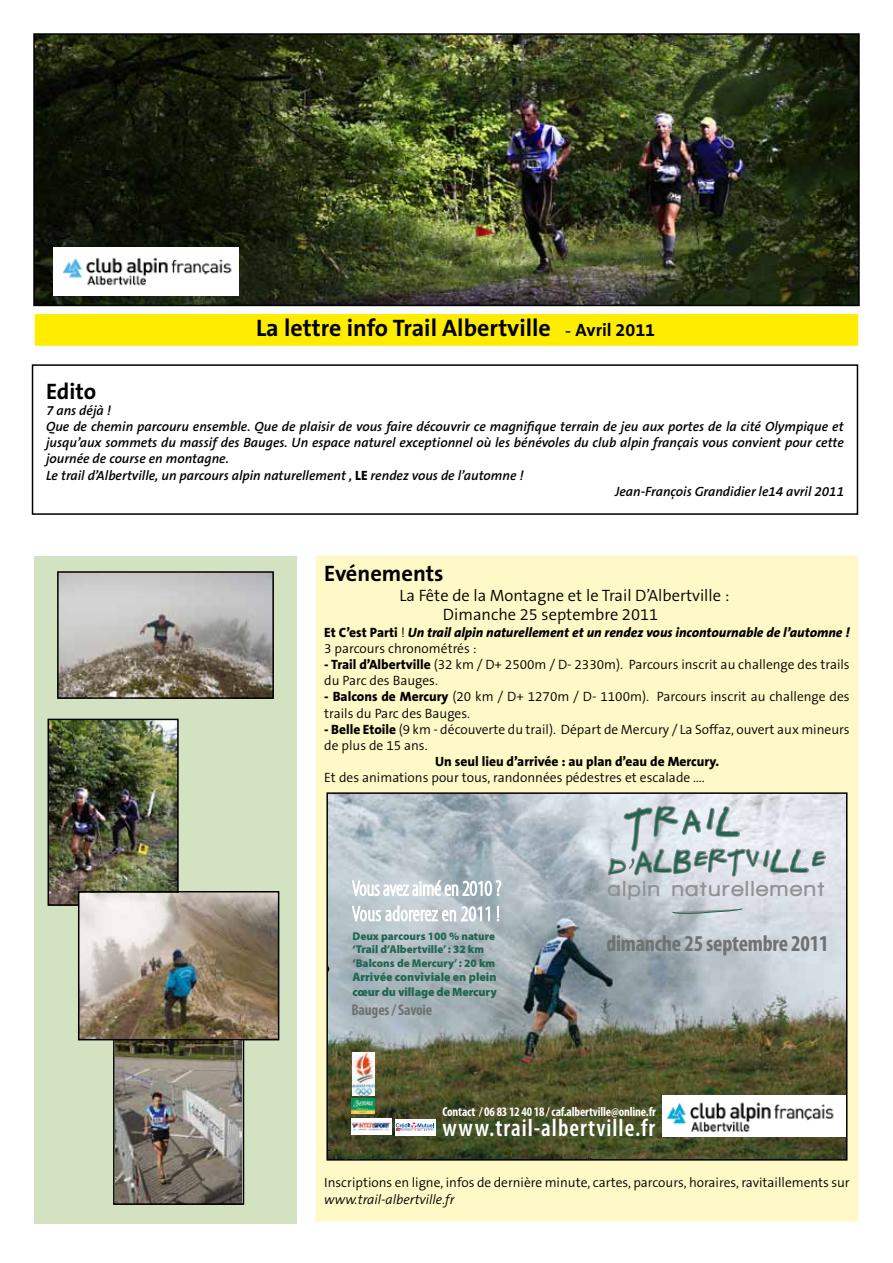
<style>
.page{position:relative;width:893px;height:1263px;background:#fff}
.page>*{position:absolute;margin:0;border:0;box-sizing:border-box;transform-origin:0 0}
.t1{font:33.3px "Gregor Miller's Friends Font Regular";color:#226651}
.t2{font:25.5px "Gregor Miller's Friends Font Regular";color:#226651}
.t3{font:600 condensed 24.9px "Myriad Pro";letter-spacing:.04em;color:#fff}
.t4{font:700 24px "The Sans B7";color:#000}
.t5{font:700 condensed 22.65px "Myriad Pro";letter-spacing:-.01em;color:#707172}
.t6{font:700 22.5px "The Sans B7";color:#000}
.t7{font:900 22.2px "Walkway";letter-spacing:.11em;color:#8f9193}
.t8{font:300 16.5px/19.8px "The Sans B4";color:#000}
.t9{font:700 condensed 15.6px "Myriad Pro";letter-spacing:-.01em;color:#707172}
.t10{font:300 13.5px/16.2px "The Sans B4";color:#000}
.t11{font:italic 600 13.5px "The Sans B6";color:#000}
.t12{font:italic 800 13.5px "The Sans B8";color:#000}
.t13{font:800 13.5px "The Sans B8";color:#000}
.t14{font:italic 300 13.5px "The Sans B4";color:#000}
.t15{font:700 condensed 13.05px "Myriad Pro";letter-spacing:-.015em;color:#fff}
.t16{font:900 12.15px/14.5px "Myriad Pro";letter-spacing:-.01em;color:#226651}
.t17{font:900 11.25px/13.5px "Myriad Pro";color:#226651}
.s1{font-family:"Times New Roman";font-weight:400;font-size:18px}
.s2{font-size:18px}
.s3{font-family:"The Sans B8";font-weight:800;font-style:normal}
.s4{font-style:normal}
.s5{font-family:"The Sans B4";font-weight:300;font-style:normal}
.s6{font-family:"The Sans B8";font-weight:800}
.s7{font-family:"Zapfino";font-size:15.45px}
</style>
<div class="page">
<img style="left:36px;top:36px;width:821px;height:267px">
<div style="left:33px;top:33px;width:827px;height:273px;border:2px solid #000"></div>
<div style="left:34px;top:313px;width:825px;height:33px;background:#ffed00"></div>
<div style="left:33px;top:312px;width:827px;height:35px;border:2px solid #fff"></div>
<div style="left:32px;top:364px;width:826px;height:151px;border:2px solid #000"></div>
<div style="left:34px;top:556px;width:263px;height:667px;background:#d3e3c2"></div>
<div style="left:315px;top:555px;width:544px;height:667px;background:#fff9c7"></div>
<img style="left:60px;top:574px;width:211px;height:122px">
<div style="left:57px;top:571px;width:217px;height:128px;border:2px solid #000"></div>
<img style="left:54px;top:247px;width:185px;height:48px">
<img style="left:51px;top:722px;width:125px;height:181px">
<div style="left:48px;top:719px;width:131px;height:187px;border:2px solid #000"></div>
<img style="left:116px;top:1040px;width:125px;height:162px">
<div style="left:113px;top:1029px;width:131px;height:176px;border:2px solid #000"></div>
<img style="left:81px;top:894px;width:195px;height:143px">
<div style="left:78px;top:891px;width:201px;height:149px;border:2px solid #000"></div>
<img style="left:329px;top:795px;width:515px;height:362px">
<svg style="left:351px;top:862px;width:151px;height:91px;background:#bec8ce"></svg>
<div style="left:662px;top:1095px;width:185px;height:41px;background:#fff"></div>
<img style="left:666px;top:1102px;width:168px;height:29px">
<img style="left:352px;top:1052px;width:22px;height:44px">
<img style="left:352px;top:1098px;width:22px;height:15px">
<svg style="left:606px;top:804px;width:222px;height:74px;background:#d0d4db"></svg>
<svg style="left:671px;top:908px;width:72px;height:6px"></svg>
<div style="left:351px;top:1118px;width:40px;height:17px;background:#fff"></div>
<img style="left:352px;top:1122px;width:39px;height:8px">
<div style="left:395px;top:1119px;width:41px;height:17px;background:#fff"></div>
<svg style="left:396px;top:1123px;width:38px;height:8px"></svg>
<svg style="left:327px;top:1150px;width:10px;height:11px"></svg>
<svg style="left:344px;top:1160px;width:35px;height:1px"></svg>
<svg style="left:386px;top:1160px;width:32px;height:1px"></svg>
<svg style="left:793px;top:1150px;width:55px;height:11px"></svg>
<div style="left:326px;top:792px;width:521px;height:368px;border:2px solid #000"></div>
<h3 class="t4" style="left:256px;top:316px;width:401px">La lettre info Trail Albertville <span class="s1">-</span> <span class="s2">Avril 2011</span></h3>
<h3 class="t6" style="left:46px;top:379px;width:52px">Edito</h3>
<p class="t11" style="left:46px;top:403px;width:67px">7 ans déjà !</p>
<p class="t11" style="left:46px;top:419px;width:799px">Que de chemin parcouru ensemble. Que de plaisir de vous faire découvrir ce magnifique terrain de jeu aux portes de la cité Olympique et</p>
<p class="t11" style="left:46px;top:436px;width:799px">jusqu’aux sommets du massif des Bauges. Un espace naturel exceptionnel où les bénévoles du club alpin français vous convient pour cette</p>
<p class="t11" style="left:46px;top:452px;width:184px">journée de course en montagne.</p>
<p class="t11" style="left:46px;top:468px;width:479px">Le trail d’Albertville, un parcours alpin naturellement , <span class="s3">LE</span> rendez vous de l’automne !</p>
<p class="t11" style="left:615px;top:484px;width:231px">Jean-François Grandidier le14 avril 2011</p>
<h3 class="t6" style="left:324px;top:561px;width:121px">Evénements</h3>
<p class="t8" style="left:443px;top:586px;width:288px;text-indent:-43px">La Fête de la Montagne et le Trail D’Albertville :<br>Dimanche 25 septembre 2011</p>
<p class="t12" style="left:324px;top:625px;width:527px"><span class="s4">Et C’est Parti</span> <span class="s5">!</span> Un trail alpin naturellement et un rendez vous incontournable de l’automne !</p>
<p class="t10" style="left:324px;top:641px;width:154px">3 parcours chronométrés :</p>
<p class="t10" style="left:324px;top:657px;width:527px"><span class="s6">- Trail d’Albertville</span> (32 km / D+ 2500m / D- 2330m). Parcours inscrit au challenge des trails du Parc des Bauges.</p>
<p class="t10" style="left:324px;top:689px;width:527px"><span class="s6">- Balcons de Mercury</span> (20 km / D+ 1270m / D- 1100m). Parcours inscrit au challenge des trails du Parc des Bauges.</p>
<p class="t10" style="left:324px;top:722px;width:527px"><span class="s6">- Belle Etoile</span> (9 km - découverte du trail). Départ de Mercury / La Soffaz, ouvert aux mineurs de plus de 15 ans.</p>
<p class="t13" style="left:435px;top:754px;width:285px">Un seul lieu d’arrivée : au plan d’eau de Mercury.</p>
<p class="t10" style="left:324px;top:770px;width:382px">Et des animations pour tous, randonnées pédestres et escalade ….</p>
<p class="t17" style="left:353px;top:929px;width:144px">Deux parcours 100 % nature ‘Trail d’Albertville’: 32 km ‘Balcons de Mercury’ : 20 km</p>
<p class="t16" style="left:353px;top:970px;width:146px">Arrivée conviviale en plein cœur du village de Mercury</p>
<p class="t9" style="left:351px;top:1001px;width:82px">Bauges / Savoie</p>
<h1 class="t1" style="left:622px;top:814px;width:119px">Trail</h1>
<h3 class="t7" style="left:608px;top:877px;width:217px">alpin naturellement</h3>
<h2 class="t2" style="left:606px;top:855px;width:222px">d<span class="s7">’</span>Albertville</h2>
<h3 class="t5" style="left:606px;top:931px;width:224px">dimanche 25 septembre 2011</h3>
<p class="t15" style="left:442px;top:1104px;width:215px">Contact / 06 83 12 40 18 /caf.albertville@online.fr</p>
<h3 class="t3" style="left:442px;top:1114px;width:214px">www.trail-albertville.fr</h3>
<p class="t10" style="left:324px;top:1175px;width:527px">Inscriptions en ligne, infos de dernière minute, cartes, parcours, horaires, ravitaillements sur</p>
<p class="t14" style="left:324px;top:1192px;width:132px">www.trail-albertville.fr</p>
</div>
